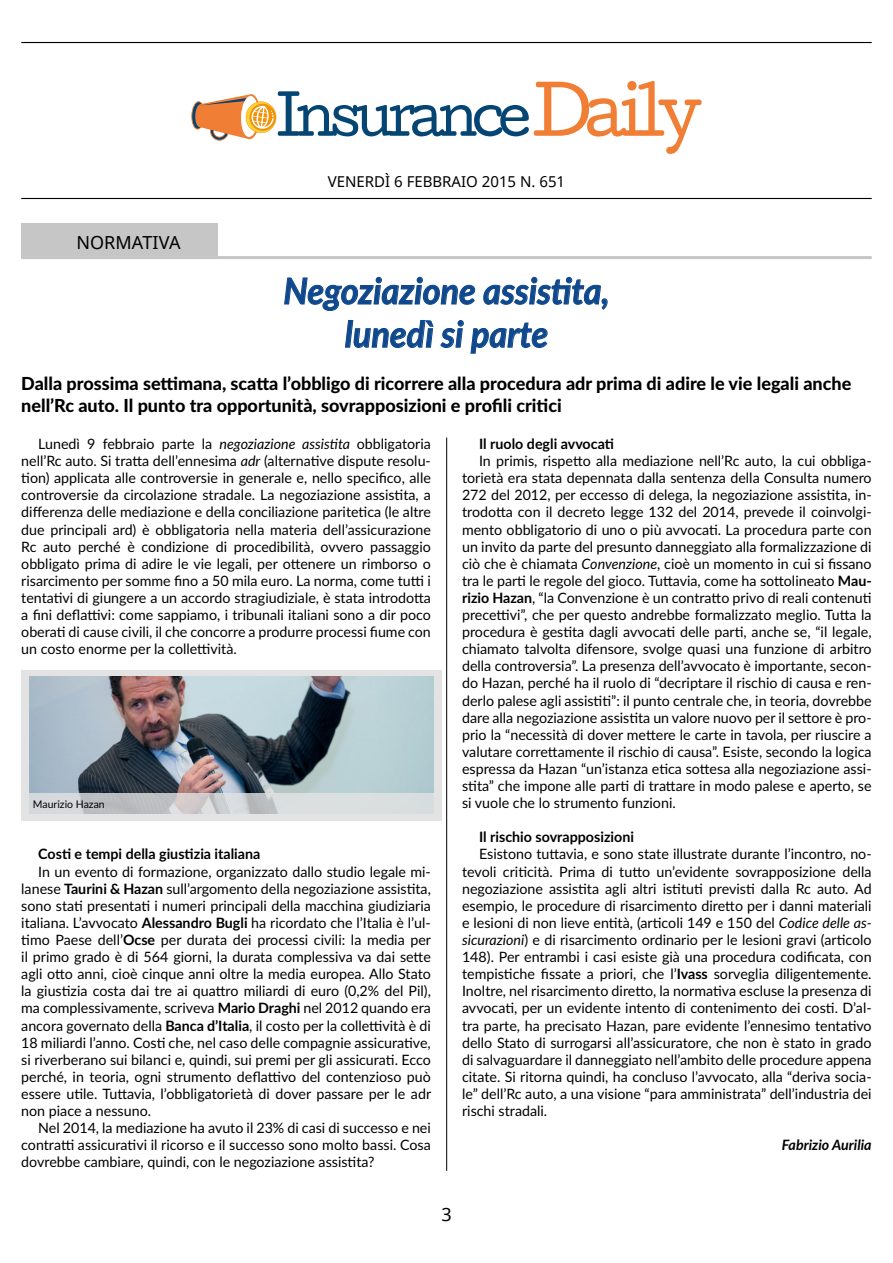
<style>
.page{position:relative;width:893px;height:1263px;background:#fff}
.page>*{position:absolute;margin:0;border:0;box-sizing:border-box;transform-origin:0 0}
.t1{font:italic 700 36px/43.2px "Lato";color:#0f488c;text-align:center;scale:.95 1}
.t2{font:800 18px/21.6px "Lato";color:#000}
.t3{font:18px "Noto Sans";color:#000}
.t4{font:15px "Noto Sans";color:#000}
.t5{font:14.25px/17.1px "Lato";color:#000;text-align:justify}
.t6{font:700 14.25px "Lato";color:#000}
.t7{font:italic 700 14.25px "Lato";color:#000}
.t8{font:10.5px "Lato";color:#000}
.s1{font-style:italic}
.s2{font-weight:700}
</style>
<div class="page">
<hr style="left:21px;top:42px;width:851px;height:1px;background:#000">
<hr style="left:21px;top:198px;width:851px;height:1px;background:#000">
<svg style="left:191px;top:81px;width:511px;height:73px"></svg>
<hr style="left:446px;top:437px;width:1px;height:734px;background:#000">
<div style="left:21px;top:223px;width:196px;height:35px;background:#c6c6c6"></div>
<hr style="left:21px;top:256px;width:851px;height:3px;background:#c6c6c6">
<svg style="left:284px;top:276px;width:191px;height:35px"></svg>
<svg style="left:483px;top:276px;width:125px;height:34px"></svg>
<svg style="left:345px;top:320px;width:89px;height:28px"></svg>
<svg style="left:440px;top:320px;width:24px;height:28px"></svg>
<svg style="left:470px;top:322px;width:78px;height:32px"></svg>
<div style="left:21px;top:670px;width:420px;height:151px;background:#e3e3e3"></div>
<img style="left:29px;top:677px;width:404px;height:116px">
<svg style="left:29px;top:793px;width:405px;height:21px;fill:#d6dadd"></svg>
<p class="t3" style="left:76px;top:230px;width:106px">NORMATIVA</p>
<p class="t4" style="left:328px;top:171px;width:239px">VENERDÌ 6 FEBBRAIO 2015 N. 651</p>
<h1 class="t1" style="left:283px;top:268px;width:345px">Negoziazione assistita, lunedì si parte</h1>
<p class="t2" style="left:21px;top:372px;width:831px">Dalla prossima settimana, scatta l’obbligo di ricorrere alla procedura adr prima di adire le vie legali anche nell’Rc auto. Il punto tra opportunità, sovrapposizioni e profili critici</p>
<p class="t6" style="left:479px;top:433px;width:136px">Il ruolo degli avvocati</p>
<p class="t5" style="left:462px;top:452px;width:411px;text-indent:17px">In primis, rispetto alla mediazione nell’Rc auto, la cui obbliga&shy;torietà era stata depennata dalla sentenza della Consulta numero 272 del 2012, per eccesso di delega, la negoziazione assistita, in&shy;trodotta con il decreto legge 132 del 2014, prevede il coinvolgi&shy;mento obbligatorio di uno o più avvocati. La procedura parte con un invito da parte del presunto danneggiato alla formalizzazione di ciò che è chiamata <span class="s1">Convenzione</span>, cioè un momento in cui si fissano tra le parti le regole del gioco. Tuttavia, come ha sottolineato <span class="s2">Mau&shy;rizio Hazan</span>, “la Convenzione è un contratto privo di reali contenuti precettivi”, che per questo andrebbe formalizzato meglio. Tutta la procedura è gestita dagli avvocati delle parti, anche se, “il legale, chiamato talvolta difensore, svolge quasi una funzione di arbitro della controversia”. La presenza dell’avvocato è importante, secon&shy;do Hazan, perché ha il ruolo di “decriptare il rischio di causa e ren&shy;derlo palese agli assistiti”: il punto centrale che, in teoria, dovrebbe dare alla negoziazione assistita un valore nuovo per il settore è pro&shy;prio la “necessità di dover mettere le carte in tavola, per riuscire a valutare correttamente il rischio di causa”. Esiste, secondo la logica espressa da Hazan “un’istanza etica sottesa alla negoziazione assi&shy;stita” che impone alle parti di trattare in modo palese e aperto, se si vuole che lo strumento funzioni.</p>
<p class="t6" style="left:479px;top:827px;width:156px">Il rischio sovrapposizioni</p>
<p class="t5" style="left:462px;top:845px;width:411px;text-indent:17px">Esistono tuttavia, e sono state illustrate durante l’incontro, no&shy;tevoli criticità. Prima di tutto un’evidente sovrapposizione della negoziazione assistita agli altri istituti previsti dalla Rc auto. Ad esempio, le procedure di risarcimento diretto per i danni materiali e lesioni di non lieve entità, (articoli 149 e 150 del <span class="s1">Codice delle as&shy;sicurazioni</span>) e di risarcimento ordinario per le lesioni gravi (articolo 148). Per entrambi i casi esiste già una procedura codificata, con tempistiche fissate a priori, che l’<span class="s2">Ivass</span> sorveglia diligentemente.<br>Inoltre, nel risarcimento diretto, la normativa escluse la presenza di avvocati, per un evidente intento di contenimento dei costi. D’al&shy;tra parte, ha precisato Hazan, pare evidente l’ennesimo tentativo dello Stato di surrogarsi all’assicuratore, che non è stato in grado di salvaguardare il danneggiato nell’ambito delle procedure appena citate. Si ritorna quindi, ha concluso l’avvocato, alla “deriva socia&shy;le” dell’Rc auto, a una visione “para amministrata” dell’industria dei rischi stradali.</p>
<p class="t7" style="left:782px;top:1134px;width:91px">Fabrizio Aurilia</p>
<p class="t5" style="left:21px;top:435px;width:411px;text-indent:17px">Lunedì 9 febbraio parte la <span class="s1">negoziazione assistita</span> obbligatoria nell’Rc auto. Si tratta dell’ennesima <span class="s1">adr</span> (alternative dispute resolu&shy;tion) applicata alle controversie in generale e, nello specifico, alle controversie da circolazione stradale. La negoziazione assistita, a differenza delle mediazione e della conciliazione paritetica (le altre due principali ard) è obbligatoria nella materia dell’assicurazione Rc auto perché è condizione di procedibilità, ovvero passaggio obbligato prima di adire le vie legali, per ottenere un rimborso o risarcimento per somme fino a 50 mila euro. La norma, come tutti i tentativi di giungere a un accordo stragiudiziale, è stata introdotta a fini deflattivi: come sappiamo, i tribunali italiani sono a dir poco oberati di cause civili, il che concorre a produrre processi fiume con un costo enorme per la collettività.</p>
<p class="t8" style="left:33px;top:797px;width:73px">Maurizio Hazan</p>
<p class="t6" style="left:38px;top:844px;width:224px">Costi e tempi della giustizia italiana</p>
<p class="t5" style="left:21px;top:862px;width:411px;text-indent:17px">In un evento di formazione, organizzato dallo studio legale mi&shy;lanese <span class="s2">Taurini &amp; Hazan</span> sull’argomento della negoziazione assistita, sono stati presentati i numeri principali della macchina giudiziaria italiana. L’avvocato <span class="s2">Alessandro Bugli</span> ha ricordato che l’Italia è l’ul&shy;timo Paese dell’<span class="s2">Ocse</span> per durata dei processi civili: la media per il primo grado è di 564 giorni, la durata complessiva va dai sette agli otto anni, cioè cinque anni oltre la media europea. Allo Stato la giustizia costa dai tre ai quattro miliardi di euro (0,2% del Pil), ma complessivamente, scriveva <span class="s2">Mario Draghi</span> nel 2012 quando era ancora governato della <span class="s2">Banca d’Italia</span>, il costo per la collettività è di 18 miliardi l’anno. Costi che, nel caso delle compagnie assicurative, si riverberano sui bilanci e, quindi, sui premi per gli assicurati. Ecco perché, in teoria, ogni strumento deflattivo del contenzioso può essere utile. Tuttavia, l’obbligatorietà di dover passare per le adr non piace a nessuno.</p>
<p class="t5" style="left:21px;top:1119px;width:411px;text-indent:17px">Nel 2014, la mediazione ha avuto il 23% di casi di successo e nei contratti assicurativi il ricorso e il successo sono molto bassi. Cosa dovrebbe cambiare, quindi, con le negoziazione assistita?</p>
<p class="t3" style="left:441px;top:1202px;width:12px">3</p>
</div>
